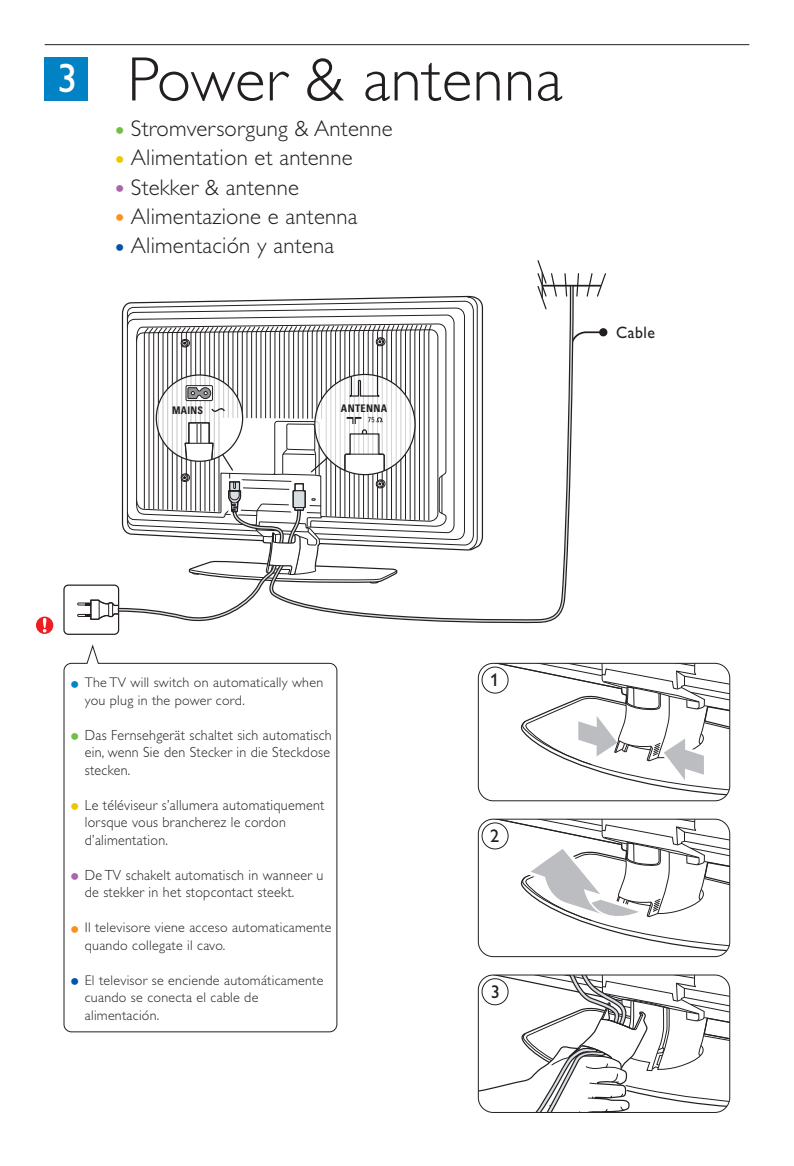
<style>
.page{position:relative;width:794px;height:1166px;background:#fff}
.page>*{position:absolute;margin:0;border:0;box-sizing:border-box;transform-origin:0 0}
.t1{font:300 63px "Gill Alt One";letter-spacing:.01em;color:#231f20}
.t2{font:300 28px "Gill Alt One";color:#71bf44}
.t3{font:300 28px "Gill Alt One";color:#eac802}
.t4{font:300 28px "Gill Alt One";color:#a966aa}
.t5{font:300 28px "Gill Alt One";color:#f7931d}
.t6{font:300 28px "Gill Alt One";color:#0154a6}
.t7{font:300 28px "Gill Alt One";color:#0082c5}
.t8{font:300 22.75px/29.2px "Gill Alt One";letter-spacing:.01em;color:#231f20}
.t9{font:18.38px "Gill Alt One";color:#231f20}
.t10{font:16.45px "Gill Alt One";letter-spacing:.03em;color:#231f20;scale:.95 1}
.t11{font:300 14.7px/17.5px "Gill Alt One";letter-spacing:.02em;color:#231f20;scale:.95 1}
.t12{font:300 14px/17.5px "Gill Alt One";letter-spacing:.02em;color:#231f20}
.t13{font:700 condensed 10.5px "Univers";letter-spacing:.03em;color:#231f20}
.s1{font-weight:400;font-size:40.95px;color:#fff}
</style>
<div class="page">
<hr style="left:45px;top:44px;width:704px;height:1px;background:#231f20">
<div style="left:45px;top:57px;width:43px;height:43px;background:#0082c5"></div>
<svg style="left:63px;top:644px;width:274px;height:388px"></svg>
<svg style="left:127px;top:307px;width:139px;height:18px"></svg>
<svg style="left:574px;top:331px;width:31px;height:9px"></svg>
<div style="left:599px;top:328px;width:8px;height:8px;background:#231f20;border-radius:50%"></div>
<div style="left:36px;top:616px;width:17px;height:18px;background:#ee1d23;border-radius:50%"></div>
<svg style="left:43px;top:618px;width:3px;height:14px"></svg>
<svg style="left:478px;top:663px;width:251px;height:138px"></svg>
<svg style="left:478px;top:819px;width:251px;height:137px"></svg>
<svg style="left:478px;top:976px;width:251px;height:137px"></svg>
<div style="left:478px;top:974px;width:252px;height:139px;border:1px solid #231f20;border-radius:15px"></div>
<div style="left:63px;top:584px;width:56px;height:51px;border:1px solid #231f20;border-radius:4px"></div>
<hr style="left:543px;top:285px;width:58px;height:2px;background:#231f20">
<svg style="left:537px;top:260px;width:18px;height:24px"></svg>
<svg style="left:564px;top:273px;width:3px;height:11px"></svg>
<svg style="left:575px;top:273px;width:5px;height:24px"></svg>
<svg style="left:586px;top:273px;width:20px;height:24px"></svg>
<hr style="left:541px;top:273px;width:2px;height:24px;background:#231f20">
<svg style="left:266px;top:284px;width:308px;height:340px"></svg>
<svg style="left:77px;top:325px;width:354px;height:303px"></svg>
<h1 class="t1" style="left:57px;top:44px;width:507px"><span class="s1">3</span> Power &amp; antenna</h1>
<h3 class="t8" style="left:131px;top:114px;width:264px">Stromversorgung &amp; Antenne<br>Alimentation et antenne<br>Stekker &amp; antenne</h3>
<h2 class="t2" style="left:113px;top:114px;width:15px">•</h2>
<h2 class="t3" style="left:113px;top:144px;width:15px">•</h2>
<h2 class="t4" style="left:113px;top:173px;width:15px">•</h2>
<h2 class="t5" style="left:113px;top:202px;width:15px">•</h2>
<h2 class="t6" style="left:113px;top:231px;width:15px">•</h2>
<h3 class="t8" style="left:131px;top:202px;width:228px">Alimentazione e antenna<br>Alimentación y antena</h3>
<p class="t13" style="left:172px;top:404px;width:33px">MAINS</p>
<p class="t13" style="left:341px;top:402px;width:48px">ANTENNA</p>
<p class="t10" style="left:616px;top:322px;width:42px">Cable</p>
<p class="t12" style="left:85px;top:674px;width:240px">The TV will switch on automatically when you plug in the power cord.</p>
<p class="t11" style="left:85px;top:726px;width:261px;text-align:justify">Das Fernsehgerät schaltet sich automatisch ein, wenn Sie den Stecker in die Steckdose stecken.</p>
<p class="t11" style="left:85px;top:796px;width:254px">Le téléviseur s’allumera automatiquement lorsque vous brancherez le cordon d’alimentation.</p>
<p class="t11" style="left:85px;top:866px;width:252px">De TV schakelt automatisch in wanneer u de stekker in het stopcontact steekt.</p>
<p class="t12" style="left:85px;top:919px;width:248px">Il televisore viene acceso automaticamente quando collegate il cavo.</p>
<p class="t12" style="left:85px;top:971px;width:240px">El televisor se enciende automáticamente cuando se conecta el cable de alimentación.</p>
<h2 class="t7" style="left:68px;top:668px;width:15px">•</h2>
<h2 class="t2" style="left:68px;top:721px;width:15px">•</h2>
<h2 class="t3" style="left:68px;top:791px;width:15px">•</h2>
<h2 class="t4" style="left:68px;top:861px;width:15px">•</h2>
<h2 class="t5" style="left:68px;top:913px;width:15px">•</h2>
<h2 class="t6" style="left:68px;top:966px;width:15px">•</h2>
<p class="t9" style="left:490px;top:669px;width:11px">1</p>
<p class="t9" style="left:490px;top:825px;width:11px">2</p>
<p class="t9" style="left:491px;top:981px;width:11px">3</p>
</div>
